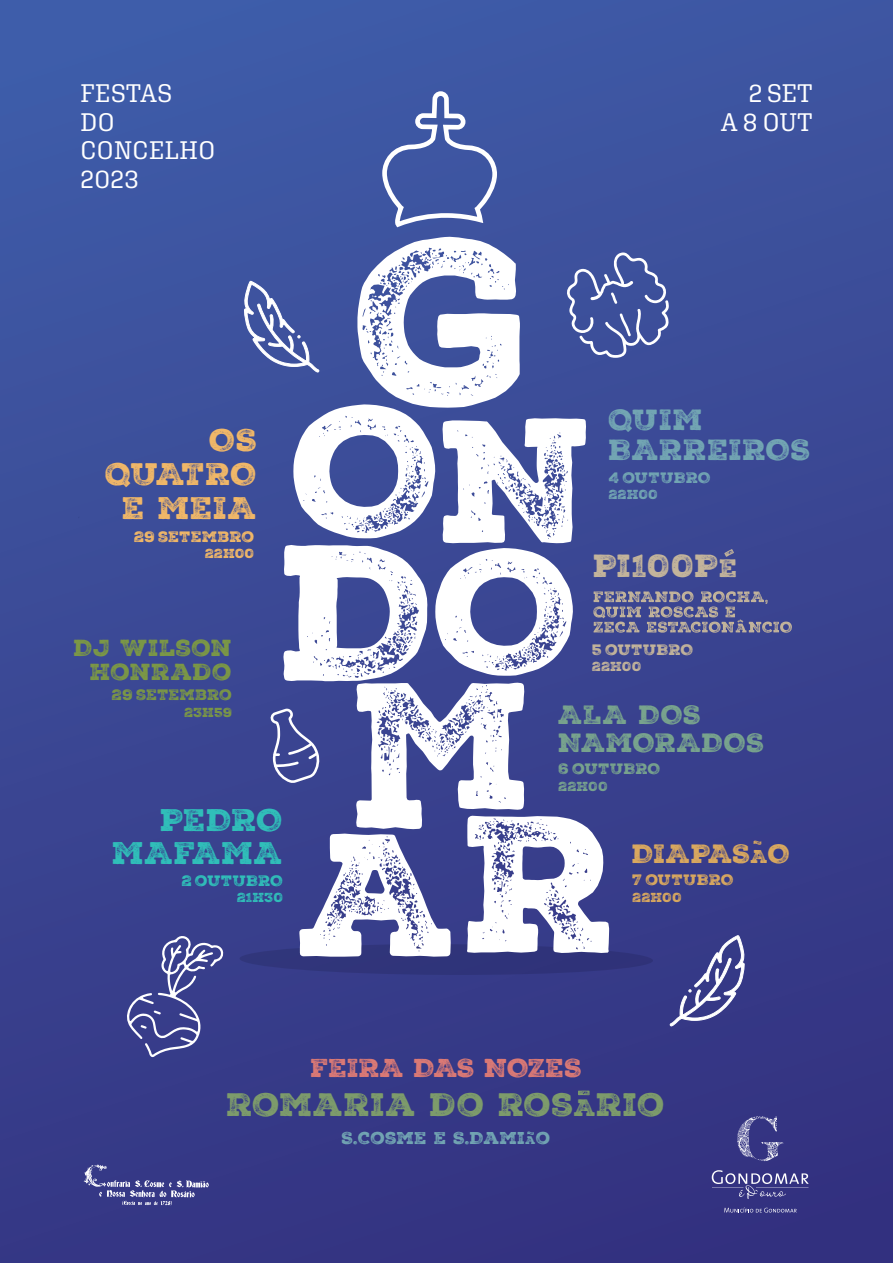
<style>
.page{position:relative;width:893px;height:1263px;background:#fff}
.page>*{position:absolute;margin:0;border:0;box-sizing:border-box;transform-origin:0 0}
.t1{font:31.5px "Nexa Rust Slab Trial Black 3";letter-spacing:.02em;color:#7d9b6b}
.t2{font:31.05px "Nexa Rust Slab Trial Black 3";color:#c3b49b}
.t3{font:30.3px/34.2px "Nexa Rust Slab Trial Black 3";letter-spacing:.02em;color:#f0b768;text-align:right}
.t4{font:30.3px/33.3px "Nexa Rust Slab Trial Black 3";letter-spacing:.02em;color:#30beb9;text-align:right}
.t5{font:28.35px/30.3px "Nexa Rust Slab Trial Black 3";letter-spacing:.02em;color:#72a5b3}
.t6{font:25.65px/27.5px "Nexa Rust Slab Trial Black 3";letter-spacing:.02em;color:#78a38d}
.t7{font:25.65px "Nexa Rust Slab Trial Black 3";color:#d9a85f}
.t8{font:25.35px/28.3px "Aglet Slab VF";letter-spacing:.02em;color:#fff}
.t9{font:25.05px "Nexa Rust Slab Trial Black 3";color:#da7975}
.t10{font:22.5px/23.4px "Nexa Rust Slab Trial Black 3";letter-spacing:.02em;color:#7b9746;text-align:right}
.t11{font:16.65px "Nexa Rust Slab Trial Black 3";letter-spacing:.02em;color:#72a5b3}
.t12{font:14.7px "Nexa Rust Slab Trial Black 3";letter-spacing:.01em;color:#f0b768}
.t13{font:14.7px "Nexa Rust Slab Trial Black 3";letter-spacing:.01em;color:#7b9746}
.t14{font:14.7px "Nexa Rust Slab Trial Black 3";letter-spacing:.01em;color:#30beb9}
.t15{font:14.7px "Nexa Rust Slab Trial Black 3";letter-spacing:.01em;color:#78a38d}
.t16{font:14.7px "Nexa Rust Slab Trial Black 3";letter-spacing:.01em;color:#72a5b3}
.t17{font:14.7px "Nexa Rust Slab Trial Black 3";letter-spacing:.01em;color:#d9a85f}
.t18{font:14.7px "Nexa Rust Slab Trial Black 3";letter-spacing:.01em;color:#c3b49b}
.t19{font:12.75px "Nexa Rust Slab Trial Black 3";letter-spacing:.02em;color:#f0b768}
.t20{font:12.75px "Nexa Rust Slab Trial Black 3";letter-spacing:.015em;color:#30beb9}
.t21{font:12.75px "Nexa Rust Slab Trial Black 3";letter-spacing:.005em;color:#7b9746}
.t22{font:12.75px "Nexa Rust Slab Trial Black 3";letter-spacing:.02em;color:#78a38d}
.t23{font:12.75px "Nexa Rust Slab Trial Black 3";letter-spacing:.02em;color:#72a5b3}
.t24{font:12.75px "Nexa Rust Slab Trial Black 3";letter-spacing:.02em;color:#d9a85f}
.t25{font:12.75px "Nexa Rust Slab Trial Black 3";letter-spacing:.02em;color:#c3b49b}
.s1{font-size:24.45px}
.s2{font-size:18px}
.s3{font-size:23.1px}
.s4{font-size:10.8px}
</style>
<div class="page">
<div style="left:0;top:0;width:893px;height:1263px;background:linear-gradient(to bottom,#3f5ba7,#343381)"></div>
<svg style="left:712px;top:1170px;width:97px;height:29px"></svg>
<svg style="left:737px;top:1116px;width:46px;height:45px"></svg>
<svg style="left:724px;top:1207px;width:73px;height:5px"></svg>
<svg style="left:84px;top:1164px;width:125px;height:41px"></svg>
<svg style="left:578px;top:1090px;width:12px;height:5px"></svg>
<svg style="left:527px;top:1131px;width:7px;height:4px"></svg>
<svg style="left:380px;top:0;width:115px;height:230px"></svg>
<svg style="left:126px;top:935px;width:98px;height:122px"></svg>
<svg style="left:240px;top:237px;width:552px;height:790px"></svg>
<p class="t8" style="left:80px;top:80px;width:136px">FESTAS<br>DO<br>CONCELHO<br>2023</p>
<p class="t8" style="left:721px;top:80px;width:93px;text-align:right">2 SET<br>A 8 OUT</p>
<p class="t3" style="left:105px;top:426px;width:153px">OS<br>QUATRO<br>E MEIA</p>
<p class="t12" style="left:134px;top:531px;width:122px">29 SETEMBRO</p>
<p class="t19" style="left:205px;top:548px;width:51px">22H00</p>
<p class="t10" style="left:74px;top:639px;width:160px">DJ WILSON<br>HONRADO</p>
<p class="t13" style="left:112px;top:689px;width:122px">29 SETEMBRO</p>
<p class="t21" style="left:184px;top:707px;width:49px">23H59</p>
<p class="t4" style="left:113px;top:806px;width:172px">PEDRO<br>MAFAMA</p>
<p class="t14" style="left:182px;top:875px;width:103px">2 OUTUBRO</p>
<p class="t20" style="left:237px;top:892px;width:48px">21H30</p>
<p class="t5" style="left:609px;top:407px;width:203px">QUIM<br>BARREIROS</p>
<p class="t16" style="left:609px;top:472px;width:103px">4 OUTUBRO</p>
<p class="t23" style="left:609px;top:490px;width:51px">22H00</p>
<p class="t2" style="left:593px;top:554px;width:146px">PI100P<span class="s1">E</span></p>
<p class="t18" style="left:592px;top:644px;width:103px">5 OUTUBRO</p>
<p class="t25" style="left:592px;top:662px;width:51px">22H00</p>
<p class="t6" style="left:559px;top:704px;width:207px">ALA DOS<br>NAMORADOS</p>
<p class="t15" style="left:559px;top:763px;width:103px">6 OUTUBRO</p>
<p class="t22" style="left:559px;top:781px;width:51px">22H00</p>
<p class="t7" style="left:632px;top:844px;width:160px">DIAPAS<span class="s2">A</span>O</p>
<p class="t17" style="left:633px;top:874px;width:103px">7 OUTUBRO</p>
<p class="t24" style="left:633px;top:892px;width:51px">22H00</p>
<p class="t9" style="left:311px;top:1058px;width:272px">FEIRA DAS NOZES</p>
<p class="t1" style="left:227px;top:1092px;width:440px">ROMARIA DO ROS<span class="s3">A</span>RIO</p>
<p class="t11" style="left:342px;top:1132px;width:210px">S.COSME E S.DAMI<span class="s4">A</span>O</p>
</div>
